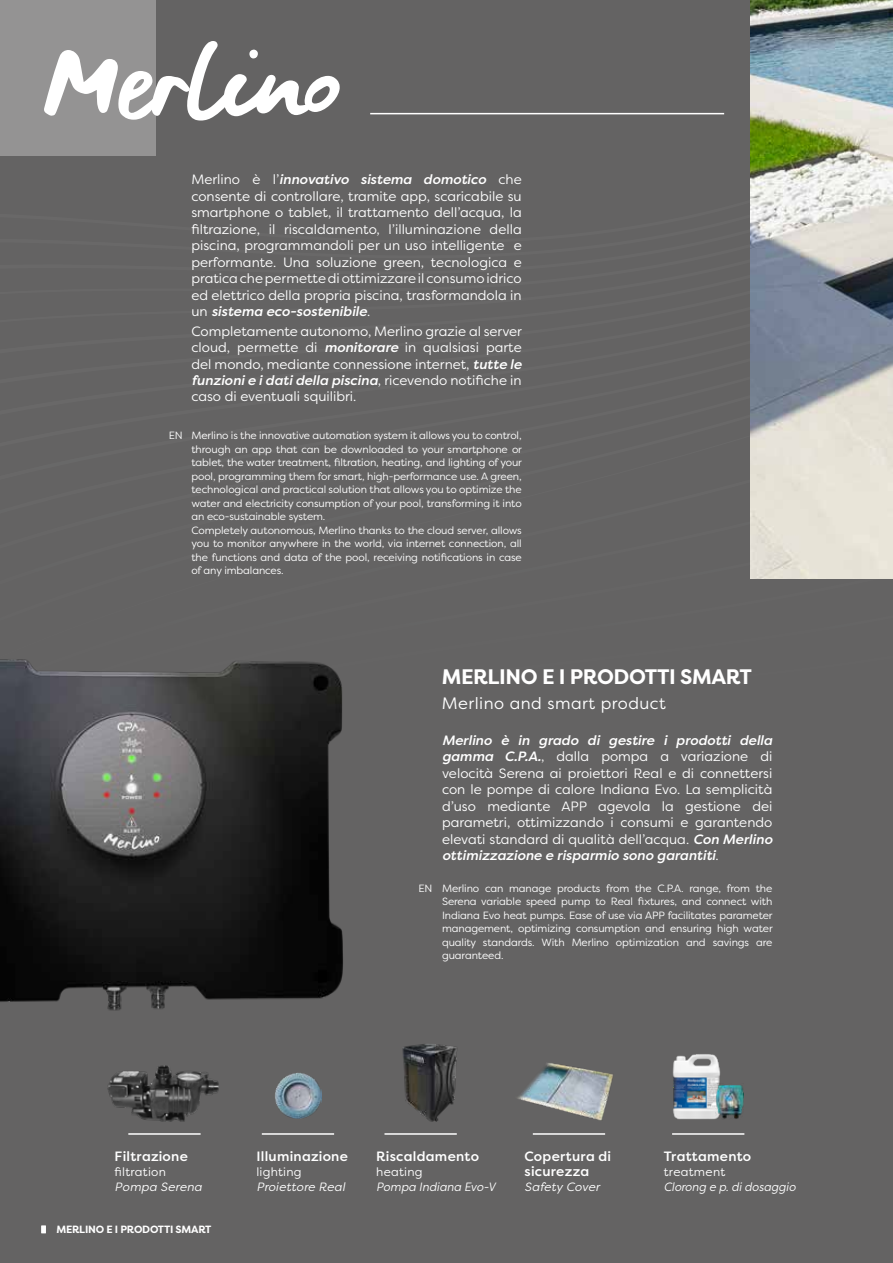
<style>
.page{position:relative;width:893px;height:1263px;background:#646363}
.page>*{position:absolute;margin:0;border:0;box-sizing:border-box;transform-origin:0 0}
.t1{font:96.15px "Blue Fires Sample";color:#fff}
.t2{font:700 21px "Filson Pro";letter-spacing:-.02em;color:#fff}
.t3{font:16.5px "Filson Pro";letter-spacing:.03em;color:#fff}
.t4{font:13.5px/16.5px "Filson Pro";color:#fff;text-align:justify}
.t5{font:500 13.5px/15px "Filson Pro";letter-spacing:.02em;color:#fff}
.t6{font:12px "Filson Pro";letter-spacing:.02em;color:#fff}
.t7{font:italic 12px "Filson Pro";letter-spacing:.005em;color:#fff}
.t8{font:italic 12px "Filson Pro";letter-spacing:.005em;color:#fff;scale:.95 1}
.t9{font:italic 12px "Filson Pro";letter-spacing:.005em;color:#fff;scale:.96 1}
.t10{font:italic 12px "Filson Pro";letter-spacing:.025em;color:#fff}
.t11{font:10.5px/13.5px "Filson Pro";letter-spacing:-.01em;color:#fff;text-align:justify}
.t12{font:700 10.5px "Filson Pro";letter-spacing:-.02em;color:#fff}
.s1{font-weight:500;font-style:italic}
</style>
<div class="page">
<svg style="left:0;top:0;width:893px;height:579px"></svg>
<img style="left:0;top:659px;width:343px;height:352px">
<img style="left:107px;top:1065px;width:112px;height:57px">
<img style="left:275px;top:1072px;width:46px;height:46px">
<img style="left:517px;top:1063px;width:96px;height:58px">
<img style="left:402px;top:1044px;width:55px;height:78px">
<img style="left:672px;top:1054px;width:49px;height:66px">
<img style="left:715px;top:1083px;width:28px;height:36px">
<hr style="left:128px;top:1133px;width:73px;height:2px;background:#fff">
<hr style="left:262px;top:1133px;width:72px;height:2px;background:#fff">
<hr style="left:533px;top:1133px;width:72px;height:2px;background:#fff">
<hr style="left:384px;top:1133px;width:73px;height:2px;background:#fff">
<hr style="left:672px;top:1133px;width:72px;height:2px;background:#fff">
<img style="left:750px;top:0;width:143px;height:578px">
<hr style="left:370px;top:113px;width:354px;height:1px;background:#fff">
<div style="left:41px;top:1225px;width:5px;height:8px;background:#fff"></div>
<h1 class="t1" style="left:43px;top:25px;width:299px">Merlino</h1>
<p class="t4" style="left:191px;top:171px;width:332px">Merlino è l’<span class="s1">innovativo sistema domotico</span> che consente di controllare, tramite app, scaricabile su smartphone o tablet, il trattamento dell’acqua, la filtrazione, il riscaldamento, l’illuminazione della piscina, programmandoli per un uso intelligente e performante. Una soluzione green, tecnologica e pratica che permette di ottimizzare il consumo idrico ed elettrico della propria piscina, trasformandola in un <span class="s1">sistema eco-sostenibile</span>.</p>
<p class="t4" style="left:191px;top:322px;width:332px">Completamente autonomo, Merlino grazie al server cloud, permette di <span class="s1">monitorare</span> in qualsiasi parte del mondo, mediante connessione internet, <span class="s1">tutte le funzioni e i dati della piscina</span>, ricevendo notifiche in caso di eventuali squilibri.</p>
<p class="t11" style="left:169px;top:429px;width:16px">EN</p>
<p class="t11" style="left:191px;top:429px;width:332px;text-align:left">Merlino is the innovative automation system it allows you to control, through an app that can be downloaded to your smartphone or tablet, the water treatment, filtration, heating, and lighting of your pool, programming them for smart, high-performance use. A green, technological and practical solution that allows you to optimize the water and electricity consumption of your pool, transforming it into an eco-sustainable system.<br>Completely autonomous, Merlino thanks to the cloud server, allows you to monitor anywhere in the world, via internet connection, all the functions and data of the pool, receiving notifications in case of any imbalances.</p>
<p class="t11" style="left:419px;top:881px;width:16px">EN</p>
<h2 class="t2" style="left:442px;top:663px;width:312px">MERLINO E I PRODOTTI SMART</h2>
<p class="t3" style="left:442px;top:692px;width:226px">Merlino and smart product</p>
<p class="t4" style="left:442px;top:731px;width:332px"><span class="s1">Merlino è in grado di gestire i prodotti della gamma C.P.A.</span>, dalla pompa a variazione di velocità Serena ai proiettori Real e di connettersi con le pompe di calore Indiana Evo. La semplicità d’uso mediante APP agevola la gestione dei parametri, ottimizzando i consumi e garantendo elevati standard di qualità dell’acqua. <span class="s1">Con Merlino ottimizzazione e risparmio sono garantiti</span>.</p>
<p class="t11" style="left:442px;top:881px;width:332px">Merlino can manage products from the C.P.A. range, from the Serena variable speed pump to Real fixtures, and connect with Indiana Evo heat pumps. Ease of use via APP facilitates parameter management, optimizing consumption and ensuring high water quality standards. With Merlino optimization and savings are guaranteed.</p>
<p class="t5" style="left:115px;top:1148px;width:75px">Filtrazione</p>
<p class="t6" style="left:115px;top:1163px;width:53px">filtration</p>
<p class="t10" style="left:115px;top:1178px;width:89px">Pompa Serena</p>
<p class="t12" style="left:56px;top:1223px;width:157px">MERLINO E I PRODOTTI SMART</p>
<p class="t5" style="left:256px;top:1148px;width:93px">Illuminazione</p>
<p class="t6" style="left:256px;top:1163px;width:47px">lighting</p>
<p class="t7" style="left:256px;top:1178px;width:90px">Proiettore Real</p>
<p class="t5" style="left:376px;top:1148px;width:104px">Riscaldamento</p>
<p class="t6" style="left:376px;top:1163px;width:48px">heating</p>
<p class="t9" style="left:376px;top:1178px;width:126px">Pompa Indiana Evo-V</p>
<p class="t5" style="left:524px;top:1148px;width:88px">Copertura di sicurezza</p>
<p class="t7" style="left:524px;top:1178px;width:77px">Safety Cover</p>
<p class="t5" style="left:664px;top:1148px;width:89px">Trattamento</p>
<p class="t6" style="left:664px;top:1163px;width:63px">treatment</p>
<p class="t8" style="left:664px;top:1178px;width:140px">Clorong e p. di dosaggio</p>
</div>
